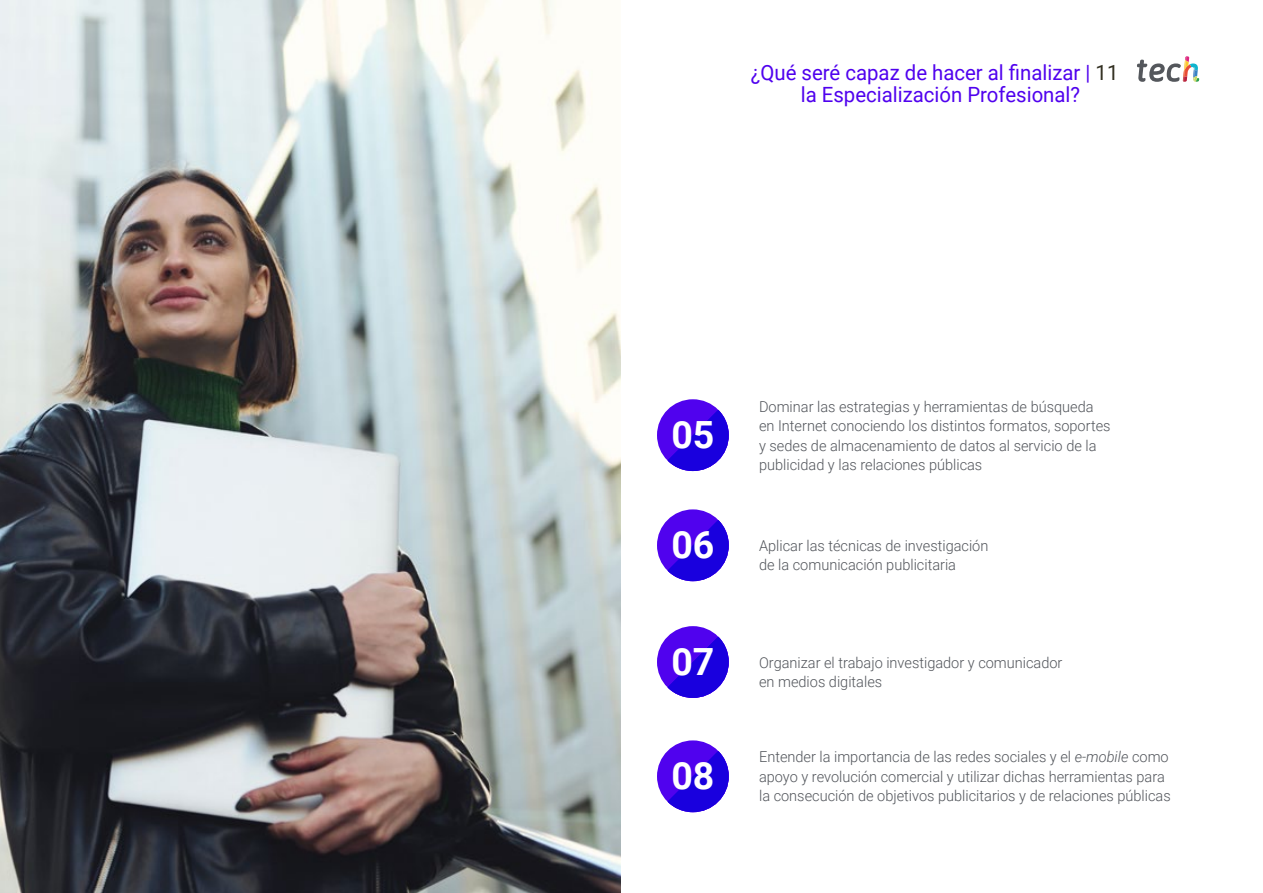
<style>
.page{position:relative;width:1263px;height:893px;background:#fff}
.page>*{position:absolute;margin:0;border:0;box-sizing:border-box;transform-origin:0 0}
.t1{font:700 37.5px "Roboto";color:#fff}
.t2{font:21px/22.5px "Roboto";color:#5002ee;text-align:center}
.t3{font:300 15px/19.5px "Roboto";color:#52555b}
.s1{color:#312e20}
.s2{font-style:italic}
</style>
<div class="page">
<img style="left:0;top:0;width:621px;height:893px">
<svg style="left:1137px;top:56px;width:62px;height:26px"></svg>
<div style="left:657px;top:509px;width:72px;height:72px;background:#5002ee;border-radius:50%"></div>
<svg style="left:667px;top:520px;width:62px;height:61px"></svg>
<div style="left:657px;top:740px;width:72px;height:72px;background:#5002ee;border-radius:50%"></div>
<svg style="left:667px;top:751px;width:62px;height:61px"></svg>
<div style="left:657px;top:626px;width:72px;height:72px;background:#5002ee;border-radius:50%"></div>
<svg style="left:667px;top:637px;width:62px;height:61px"></svg>
<div style="left:657px;top:399px;width:72px;height:72px;background:#5002ee;border-radius:50%"></div>
<svg style="left:667px;top:410px;width:62px;height:61px"></svg>
<h2 class="t2" style="left:751px;top:60px;width:369px">¿Qué seré capaz de hacer al finalizar | <span class="s1">11 </span>la Especialización Profesional?</h2>
<h1 class="t1" style="left:671px;top:408px;width:45px">05</h1>
<h1 class="t1" style="left:671px;top:518px;width:45px">06</h1>
<h1 class="t1" style="left:671px;top:635px;width:45px">07</h1>
<h1 class="t1" style="left:671px;top:749px;width:45px">08</h1>
<p class="t3" style="left:759px;top:396px;width:353px">Dominar las estrategias y herramientas de búsqueda en Internet conociendo los distintos formatos, soportes y sedes de almacenamiento de datos al servicio de la publicidad y las relaciones públicas</p>
<p class="t3" style="left:759px;top:535px;width:231px">Aplicar las técnicas de investigación de la comunicación publicitaria</p>
<p class="t3" style="left:759px;top:652px;width:305px">Organizar el trabajo investigador y comunicador en medios digitales</p>
<p class="t3" style="left:759px;top:747px;width:413px">Entender la importancia de las redes sociales y el <span class="s2">e-mobile</span> como apoyo y revolución comercial y utilizar dichas herramientas para la consecución de objetivos publicitarios y de relaciones públicas</p>
</div>
